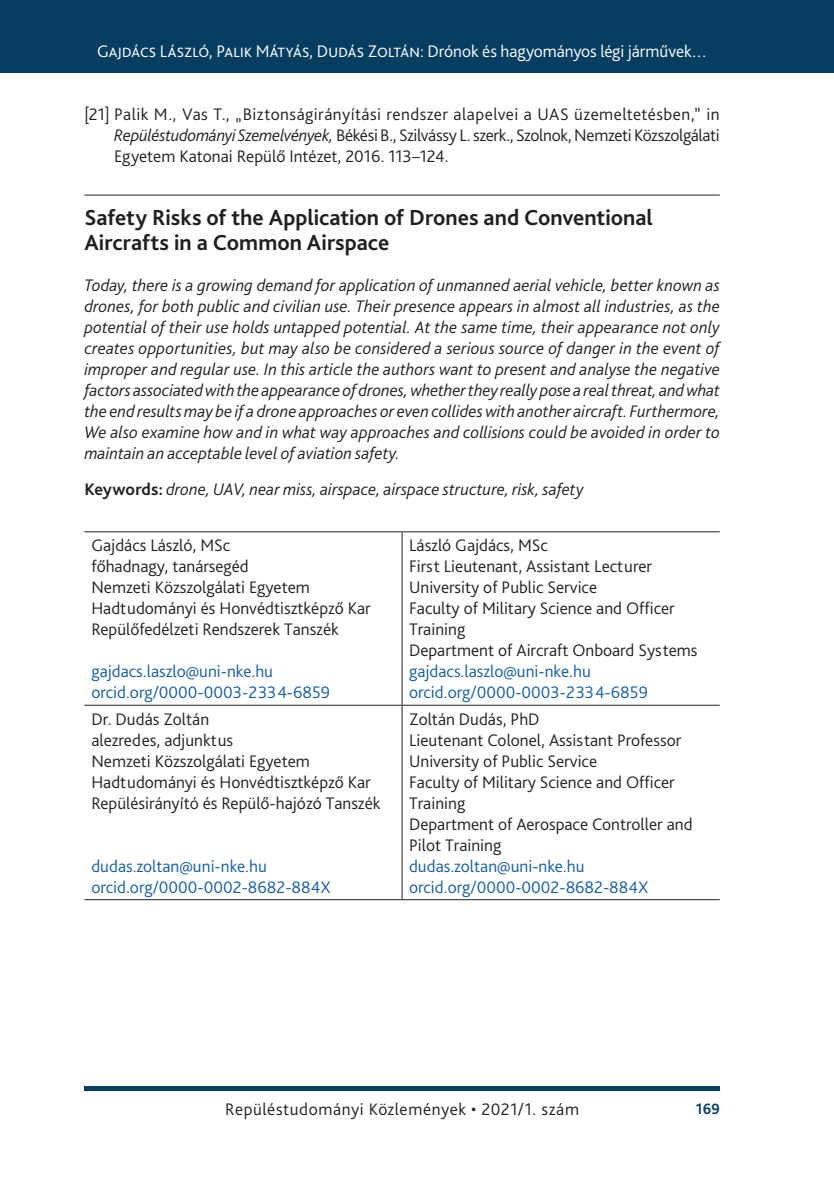
<style>
.page{position:relative;width:834px;height:1181px;background:#fff}
.page>*{position:absolute;margin:0;border:0;box-sizing:border-box;transform-origin:0 0}
._3_3_Abctract_angol{font:700 22.75px/24.5px "Bliss Pro";color:#231f20}
._3_4_Abstract_angol{font:italic 300 17.5px/21px "Bliss Pro";letter-spacing:.005em;color:#231f20;text-align:justify}
.RTK_szerzok_tablazat{font:300 17.5px/21px "Bliss Pro";color:#231f20}
.RTK_szerzok_tablazat-2{font:300 17.5px "Bliss Pro";color:#175d9e}
._6__Bibliography_ite{font:300 17.5px/21px "Bliss Pro";letter-spacing:.01em;color:#231f20;text-align:justify}
.t1{font:300 17.5px "Bliss Pro";letter-spacing:-.005em;color:#fff}
._6__Bibliography_ite-2{font:300 17.5px "Bliss Pro";letter-spacing:.03em;color:#231f20}
.t2{font:700 15.75px "Bliss Pro";color:#063e62;scale:.95 1}
.s1{font-style:italic}
.s2{font-weight:700;font-style:normal}
</style>
<div class="page">
<div style="left:0;top:0;width:833px;height:73px;background:#063e62"></div>
<div style="left:84px;top:1086px;width:635px;height:5px;background:#063e62"></div>
<hr style="left:84px;top:195px;width:635px;height:1px;background:#231f20">
<hr style="left:401px;top:532px;width:1px;height:173px;background:#231f20">
<hr style="left:84px;top:705px;width:318px;height:1px;background:#231f20">
<hr style="left:401px;top:705px;width:1px;height:194px;background:#231f20">
<hr style="left:402px;top:705px;width:317px;height:1px;background:#231f20">
<hr style="left:84px;top:899px;width:318px;height:1px;background:#231f20">
<hr style="left:84px;top:531px;width:318px;height:1px;background:#231f20">
<hr style="left:402px;top:531px;width:317px;height:1px;background:#231f20">
<hr style="left:402px;top:899px;width:317px;height:1px;background:#231f20">
<p class="t1" style="left:97px;top:41px;width:611px">Gajdács László, Palik Mátyás, Dudás Zoltán: Drónok és hagyományos légi járművek…</p>
<p class="_6__Bibliography_ite" style="left:114px;top:103px;width:607px;text-indent:-30px">[21] Palik M., Vas T., „Biztonságirányítási rendszer alapelvei a UAS üzemeltetésben,” in <span class="s1">Repüléstudományi Szemelvények,</span> Békési B., Szilvássy L. szerk., Szolnok, Nemzeti Közszolgálati Egyetem Katonai Repülő Intézet, 2016. 113–124.</p>
<p class="_3_3_Abctract_angol" style="left:84px;top:205px;width:570px">Safety Risks of the Application of Drones and Conventional<br>Aircrafts in a Common Airspace</p>
<p class="_3_4_Abstract_angol" style="left:84px;top:274px;width:637px">Today, there is a growing demand for application of unmanned aerial vehicle, better known as drones, for both public and civilian use. Their presence appears in almost all industries, as the potential of their use holds untapped potential. At the same time, their appearance not only creates opportunities, but may also be considered a serious source of danger in the event of improper and regular use. In this article the authors want to present and analyse the negative factors associated with the appearance of drones, whether they really pose a real threat, and what the end results may be if a drone approaches or even collides with another aircraft. Furthermore, We also examine how and in what way approaches and collisions could be avoided in order to maintain an acceptable level of aviation safety.</p>
<p class="_3_4_Abstract_angol" style="left:84px;top:478px;width:500px"><span class="s2">Keywords:</span> drone, UAV, near miss, airspace, airspace structure, risk, safety</p>
<p class="RTK_szerzok_tablazat" style="left:91px;top:534px;width:140px">Gajdács László, MSc</p>
<p class="RTK_szerzok_tablazat" style="left:91px;top:555px;width:159px">főhadnagy, tanársegéd</p>
<p class="RTK_szerzok_tablazat" style="left:91px;top:576px;width:220px">Nemzeti Közszolgálati Egyetem</p>
<p class="RTK_szerzok_tablazat" style="left:91px;top:597px;width:281px">Hadtudományi és Honvédtisztképző Kar</p>
<p class="RTK_szerzok_tablazat" style="left:91px;top:618px;width:249px">Repülőfedélzeti Rendszerek Tanszék</p>
<p class="RTK_szerzok_tablazat-2" style="left:91px;top:660px;width:183px">gajdacs.laszlo@uni-nke.hu</p>
<p class="RTK_szerzok_tablazat-2" style="left:91px;top:681px;width:240px">orcid.org/0000-0003-2334-6859</p>
<p class="RTK_szerzok_tablazat" style="left:91px;top:708px;width:119px">Dr. Dudás Zoltán</p>
<p class="RTK_szerzok_tablazat" style="left:91px;top:729px;width:143px">alezredes, adjunktus</p>
<p class="RTK_szerzok_tablazat" style="left:91px;top:750px;width:220px">Nemzeti Közszolgálati Egyetem</p>
<p class="RTK_szerzok_tablazat" style="left:91px;top:771px;width:281px">Hadtudományi és Honvédtisztképző Kar</p>
<p class="RTK_szerzok_tablazat" style="left:91px;top:792px;width:290px">Repülésirányító és Repülő-hajózó Tanszék</p>
<p class="RTK_szerzok_tablazat-2" style="left:91px;top:855px;width:177px">dudas.zoltan@uni-nke.hu</p>
<p class="RTK_szerzok_tablazat-2" style="left:91px;top:876px;width:241px">orcid.org/0000-0002-8682-884X</p>
<p class="RTK_szerzok_tablazat" style="left:409px;top:534px;width:140px">László Gajdács, MSc</p>
<p class="RTK_szerzok_tablazat" style="left:409px;top:555px;width:244px">First Lieutenant, Assistant Lecturer</p>
<p class="RTK_szerzok_tablazat" style="left:409px;top:576px;width:189px">University of Public Service</p>
<p class="RTK_szerzok_tablazat" style="left:409px;top:597px;width:267px">Faculty of Military Science and Officer<br>Training</p>
<p class="RTK_szerzok_tablazat" style="left:409px;top:639px;width:290px">Department of Aircraft Onboard Systems</p>
<p class="RTK_szerzok_tablazat-2" style="left:409px;top:660px;width:183px">gajdacs.laszlo@uni-nke.hu</p>
<p class="RTK_szerzok_tablazat-2" style="left:409px;top:681px;width:240px">orcid.org/0000-0003-2334-6859</p>
<p class="RTK_szerzok_tablazat" style="left:409px;top:708px;width:132px">Zoltán Dudás, PhD</p>
<p class="RTK_szerzok_tablazat" style="left:409px;top:729px;width:274px">Lieutenant Colonel, Assistant Professor</p>
<p class="RTK_szerzok_tablazat" style="left:409px;top:750px;width:189px">University of Public Service</p>
<p class="RTK_szerzok_tablazat" style="left:409px;top:771px;width:267px">Faculty of Military Science and Officer<br>Training</p>
<p class="RTK_szerzok_tablazat" style="left:409px;top:813px;width:285px">Department of Aerospace Controller and<br>Pilot Training</p>
<p class="RTK_szerzok_tablazat-2" style="left:409px;top:855px;width:177px">dudas.zoltan@uni-nke.hu</p>
<p class="RTK_szerzok_tablazat-2" style="left:409px;top:876px;width:241px">orcid.org/0000-0002-8682-884X</p>
<p class="_6__Bibliography_ite-2" style="left:225px;top:1098px;width:355px">Repüléstudományi Közlemények • 2021/1. szám</p>
<p class="t2" style="left:695px;top:1099px;width:27px">169</p>
</div>
